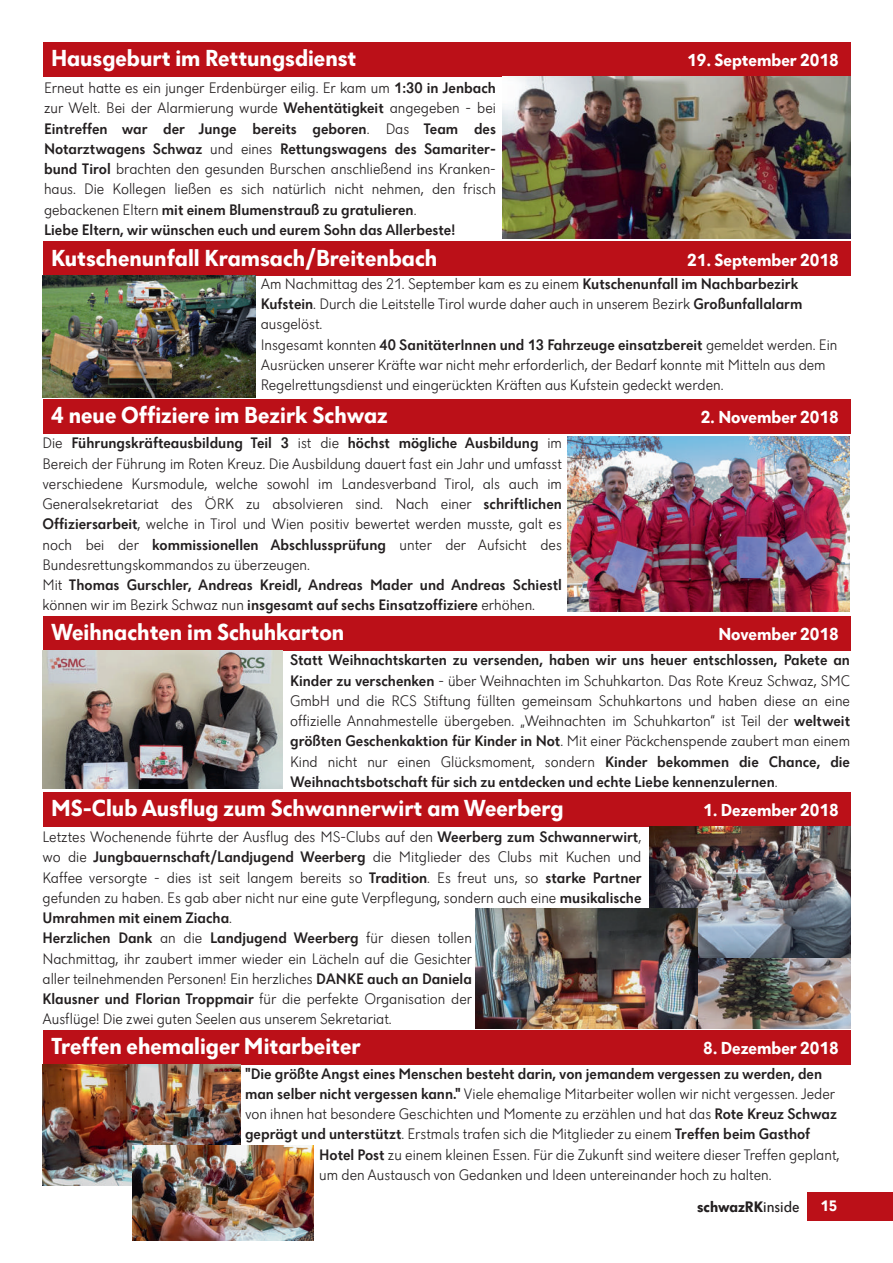
<style>
.page{position:relative;width:893px;height:1263px;background:#fff}
.page>*{position:absolute;margin:0;border:0;box-sizing:border-box;transform-origin:0 0}
.t1{font:700 24px "Dunant";color:#fff}
.t2{font:700 18px "Dunant";color:#fff}
.t3{font:300 15.75px/20.2px "Dunant";color:#231f20}
.t4{font:500 15.75px "Dunant";color:#231f20}
.t5{font:700 15.75px "Dunant";color:#231f20}
.t6{font:700 15.75px "Dunant";color:#fff}
.s1{font-weight:500}
.s2{font-weight:300}
.s3{font-weight:400}
</style>
<div class="page">
<div style="left:807px;top:1192px;width:86px;height:28px;background:#bb1018"></div>
<div style="left:43px;top:43px;width:807px;height:34px;background:#bb1018"></div>
<img style="left:502px;top:77px;width:348px;height:161px">
<div style="left:43px;top:241px;width:807px;height:34px;background:#bb1018"></div>
<img style="left:43px;top:275px;width:213px;height:122px">
<img style="left:568px;top:436px;width:282px;height:176px">
<div style="left:43px;top:399px;width:807px;height:34px;background:#bb1018"></div>
<div style="left:43px;top:616px;width:807px;height:34px;background:#bb1018"></div>
<img style="left:43px;top:650px;width:240px;height:139px">
<div style="left:43px;top:793px;width:807px;height:34px;background:#bb1018"></div>
<img style="left:649px;top:827px;width:201px;height:130px">
<img style="left:475px;top:909px;width:222px;height:119px">
<img style="left:699px;top:958px;width:151px;height:70px">
<div style="left:43px;top:1031px;width:807px;height:34px;background:#bb1018"></div>
<img style="left:43px;top:1065px;width:198px;height:120px">
<img style="left:133px;top:1145px;width:180px;height:96px">
<h1 class="t1" style="left:51px;top:48px;width:307px">Hausgeburt im Rettungsdienst</h1>
<p class="t2" style="left:687px;top:52px;width:153px">19. September 2018</p>
<p class="t3" style="left:44px;top:79px;width:453px">Erneut hatte es ein junger Erdenbürger eilig. Er kam um <span class="s1">1:30 in Jenbach </span>zur Welt. Bei der Alarmierung wurde <span class="s1">Wehentätigkeit</span> angegeben - bei <span class="s1">Eintreffen war der Junge bereits geboren</span>. Das <span class="s1">Team des Notarztwagens Schwaz</span> und eines <span class="s1">Rettungswagens des Samariter&shy;bund Tirol</span> brachten den gesunden Burschen anschließend ins Kranken&shy;haus. Die Kollegen ließen es sich natürlich nicht nehmen, den frisch gebackenen Eltern <span class="s1">mit einem Blumenstrauß zu gratulieren</span>.<br><span class="s1">Liebe Eltern, wir wünschen euch und eurem Sohn das Allerbeste!</span></p>
<h1 class="t1" style="left:51px;top:248px;width:388px">Kutschenunfall Kramsach/Breitenbach</h1>
<p class="t2" style="left:687px;top:252px;width:153px">21. September 2018</p>
<p class="t3" style="left:261px;top:275px;width:578px">Am Nachmittag des 21. September kam es zu einem <span class="s1">Kutschenunfall im Nachbarbezirk Kufstein</span>. Durch die Leitstelle Tirol wurde daher auch in unserem Bezirk <span class="s1">Großunfallalarm </span>ausgelöst.<br>Insgesamt konnten <span class="s1">40 SanitäterInnen und 13 Fahrzeuge einsatzbereit</span> gemeldet werden. Ein Ausrücken unserer Kräfte war nicht mehr erforderlich, der Bedarf konnte mit Mitteln aus dem Regelrettungsdienst und eingerückten Kräften aus Kufstein gedeckt werden.</p>
<h1 class="t1" style="left:51px;top:405px;width:338px">4 neue Offiziere im Bezirk Schwaz</h1>
<p class="t2" style="left:701px;top:409px;width:140px">2. November 2018</p>
<p class="t3" style="left:43px;top:434px;width:521px">Die <span class="s1">Führungskräfteausbildung Teil 3</span> ist die <span class="s1">höchst mögliche Ausbildung</span> im Bereich der Führung im Roten Kreuz. Die Ausbildung dauert fast ein Jahr und umfasst verschiedene Kursmodule, welche sowohl im Landesverband Tirol, als auch im Generalsekretariat des ÖRK zu absolvieren sind. Nach einer <span class="s1">schriftlichen Offiziersarbeit</span>, welche in Tirol und Wien positiv bewertet werden musste, galt es noch bei der <span class="s1">kommissionellen Abschlussprüfung</span> unter der Aufsicht des Bundesrettungskommandos zu überzeugen.<br>Mit <span class="s1">Thomas Gurschler, Andreas Kreidl, Andreas Mader und Andreas Schiestl </span>können wir im Bezirk Schwaz nun <span class="s1">insgesamt auf sechs Einsatzoffiziere</span> erhöhen.</p>
<h1 class="t1" style="left:51px;top:621px;width:295px">Weihnachten im Schuhkarton</h1>
<p class="t2" style="left:718px;top:626px;width:122px">November 2018</p>
<p class="t3" style="left:290px;top:651px;width:561px;text-align:justify"><span class="s1">Statt Weihnachtskarten zu versenden, haben wir uns heuer entschlossen, Pakete an Kinder zu verschenken</span> - über Weihnachten im Schuhkarton. Das Rote Kreuz Schwaz, SMC GmbH und die RCS Stiftung füllten gemeinsam Schuhkartons und haben diese an eine offizielle Annahmestelle übergeben. „Weihnachten im Schuhkarton“ ist Teil der <span class="s1">weltweit größten Geschenkaktion für Kinder in Not</span>. Mit einer Päckchenspende zaubert man einem Kind nicht nur einen Glücksmoment, sondern <span class="s1">Kinder bekommen die Chance, die Weihnachtsbotschaft für sich zu entdecken und echte Liebe kennenzulernen</span>.</p>
<h1 class="t1" style="left:51px;top:798px;width:514px">MS-Club Ausflug zum Schwannerwirt am Weerberg</h1>
<p class="t2" style="left:703px;top:803px;width:137px">1. Dezember 2018</p>
<p class="t3" style="left:43px;top:828px;width:601px">Letztes Wochenende führte der Ausflug des MS-Clubs auf den <span class="s1">Weerberg zum Schwannerwirt</span>, wo die <span class="s1">Jungbauernschaft/Landjugend Weerberg</span> die Mitglieder des Clubs mit Kuchen und Kaffee versorgte - dies ist seit langem bereits so <span class="s1">Tradition</span>. Es freut uns, so <span class="s1">starke Partner </span>gefunden zu haben. Es gab aber nicht nur eine gute Verpflegung, sondern auch eine <span class="s1">musikalische Umrahmen mit einem Ziacha</span>.<br><span class="s1">Herzlichen Dank</span> an die <span class="s1">Landjugend Weerberg</span> für diesen tollen<br>Nachmittag, ihr zaubert immer wieder ein Lächeln auf die Gesichter<br>aller teilnehmenden Personen! Ein herzliches <span class="s1">DANKE auch an Daniela<br>Klausner und Florian Troppmair</span> für die perfekte Organisation der<br>Ausflüge! Die zwei guten Seelen aus unserem Sekretariat.</p>
<h1 class="t1" style="left:51px;top:1036px;width:311px">Treffen ehemaliger Mitarbeiter</h1>
<p class="t2" style="left:703px;top:1041px;width:137px">8. Dezember 2018</p>
<p class="t4" style="left:245px;top:1067px;width:579px">"Die größte Angst eines Menschen besteht darin, von jemandem vergessen zu werden, den</p>
<p class="t3" style="left:245px;top:1085px;width:592px"><span class="s1">man selber nicht vergessen kann."</span> Viele ehemalige Mitarbeiter wollen wir nicht vergessen. Jeder</p>
<p class="t3" style="left:245px;top:1105px;width:593px">von ihnen hat besondere Geschichten und Momente zu erzählen und hat das <span class="s1">Rote Kreuz Schwaz</span></p>
<p class="t4" style="left:245px;top:1127px;width:567px">geprägt und unterstützt<span class="s2">. Erstmals trafen sich die Mitglieder zu einem</span> Treffen beim Gasthof</p>
<p class="t3" style="left:319px;top:1145px;width:522px"><span class="s1">Hotel Post</span> zu einem kleinen Essen. Für die Zukunft sind weitere dieser Treffen geplant,</p>
<p class="t3" style="left:319px;top:1166px;width:454px">um den Austausch von Gedanken und Ideen untereinander hoch zu halten.</p>
<p class="t5" style="left:697px;top:1200px;width:104px">schwazRK<span class="s3">inside</span></p>
<p class="t6" style="left:820px;top:1200px;width:19px">15</p>
</div>
